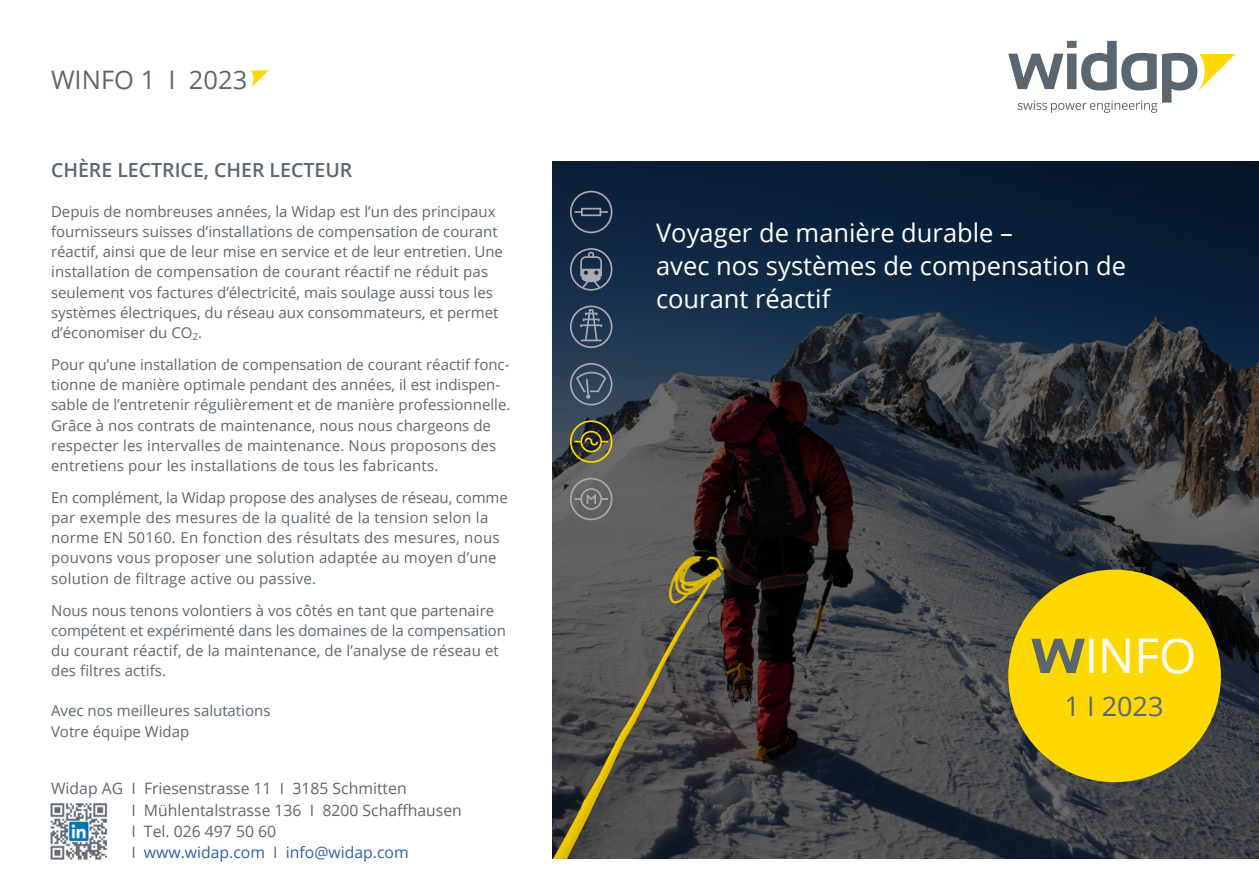
<style>
.page{position:relative;width:1259px;height:893px;background:#fff}
.page>*{position:absolute;margin:0;border:0;box-sizing:border-box;transform-origin:0 0}
.t1{font:48px "Open Sans";color:#fff}
.t2{font:27px "Open Sans";color:#5b6770}
.t3{font:25.5px/33px "Open Sans";color:#fff}
.t4{font:25.5px "Open Sans";color:#5b6770}
.t5{font:600 19.5px "Open Sans";color:#5b6770}
.t6{font:15.75px/21.3px "Open Sans";color:#5b6770}
.t7{font:15px/20.2px "Open Sans";color:#5b6770}
.s1{color:#305faa}
</style>
<div class="page">
<img style="left:553px;top:162px;width:706px;height:697px">
<svg style="left:1008px;top:41px;width:227px;height:72px"></svg>
<svg style="left:570px;top:191px;width:42px;height:42px;background:#2a3b52"></svg>
<svg style="left:570px;top:248px;width:42px;height:43px;background:#415267"></svg>
<svg style="left:570px;top:306px;width:42px;height:42px;background:#405267"></svg>
<svg style="left:570px;top:363px;width:42px;height:42px;background:#48586a"></svg>
<svg style="left:570px;top:420px;width:42px;height:43px;background:#5c5830"></svg>
<svg style="left:570px;top:478px;width:42px;height:42px;background:#727272"></svg>
<svg style="left:250px;top:70px;width:18px;height:19px"></svg>
<div style="left:1008px;top:570px;width:213px;height:212px;background:#ffd800;border-radius:50%"></div>
<svg style="left:1031px;top:639px;width:53px;height:34px"></svg>
<img style="left:50px;top:802px;width:58px;height:58px">
<h3 class="t4" style="left:51px;top:62px;width:198px">WINFO 1 I 2023</h3>
<h3 class="t5" style="left:51px;top:156px;width:303px">CHÈRE LECTRICE, CHER LECTEUR</h3>
<p class="t7" style="left:51px;top:201px;width:453px">Depuis de nombreuses années, la Widap est l’un des principaux fournisseurs suisses d’installations de compensation de courant réactif, ainsi que de leur mise en service et de leur entretien. Une installation de compensation de courant réactif ne réduit pas seulement vos factures d’électricité, mais soulage aussi tous les systèmes électriques, du réseau aux consommateurs, et permet d’économiser du CO<sub>2</sub>.</p>
<p class="t7" style="left:51px;top:354px;width:461px">Pour qu’une installation de compensation de courant réactif fonc&shy;tionne de manière optimale pendant des années, il est indispen&shy;sable de l’entretenir régulièrement et de manière professionnelle.<br>Grâce à nos contrats de maintenance, nous nous chargeons de respecter les intervalles de maintenance. Nous proposons des entretiens pour les installations de tous les fabricants.</p>
<p class="t7" style="left:51px;top:487px;width:458px">En complément, la Widap propose des analyses de réseau, comme par exemple des mesures de la qualité de la tension selon la norme EN 50160. En fonction des résultats des mesures, nous pouvons vous proposer une solution adaptée au moyen d’une solution de filtrage active ou passive.</p>
<p class="t7" style="left:51px;top:599px;width:456px">Nous nous tenons volontiers à vos côtés en tant que partenaire compétent et expérimenté dans les domaines de la compensation du courant réactif, de la maintenance, de l’analyse de réseau et des filtres actifs.</p>
<p class="t7" style="left:51px;top:700px;width:221px">Avec nos meilleures salutations<br>Votre équipe Widap</p>
<p class="t6" style="left:131px;top:777px;width:332px;text-indent:-80px">Widap AG I Friesenstrasse 11 I 3185 Schmitten<br>I Mühlentalstrasse 136 I 8200 Schaffhausen I Tel. 026 497 50 60<br>I <span class="s1">www.widap.com</span> I <span class="s1">info@widap.com</span></p>
<h3 class="t3" style="left:656px;top:215px;width:472px">Voyager de manière durable –<br>avec nos systèmes de compensation de courant réactif</h3>
<h1 class="t1" style="left:1084px;top:623px;width:113px">INFO</h1>
<h2 class="t2" style="left:1064px;top:687px;width:100px">1 I 2023</h2>
</div>
